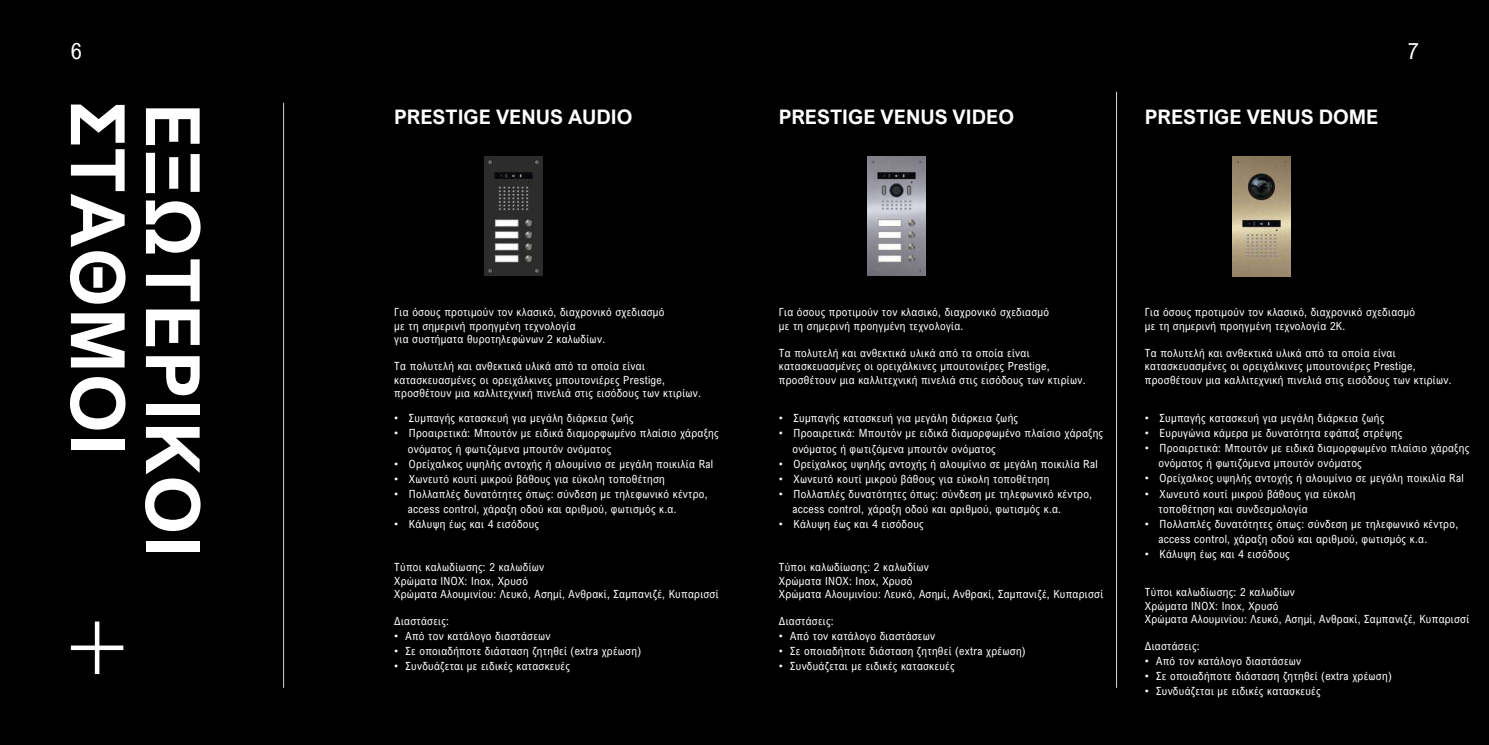
<style>
.page{position:relative;width:1489px;height:745px;background:#fff}
.page>*{position:absolute;margin:0;border:0;box-sizing:border-box;transform-origin:0 0}
.t1{font:700 75px "Arial Nova";letter-spacing:.01em;color:#fff}
.t2{font:22.5px "Arial Nova Cond";color:#fff}
.t3{font:700 20px "Arial Nova";color:#fff}
.t4{font:11.25px/13.5px "Arial Nova Cond";letter-spacing:.025em;color:#fff}
</style>
<div class="page">
<div style="left:0;top:0;width:1488px;height:744px;background:#000"></div>
<hr style="left:283px;top:103px;width:1px;height:584px;background:#ded6d0">
<img style="left:484px;top:156px;width:58px;height:119px">
<img style="left:867px;top:156px;width:58px;height:119px">
<img style="left:1232px;top:156px;width:58px;height:120px">
<hr style="left:1116px;top:92px;width:1px;height:595px;background:#ded6d0">
<hr style="left:95px;top:621px;width:4px;height:52px;background:#fff">
<svg style="left:71px;top:645px;width:52px;height:4px"></svg>
<h2 class="t2" style="left:71px;top:37px;width:13px">6</h2>
<h2 class="t2" style="left:1407px;top:37px;width:13px">7</h2>
<h1 class="t1" style="left:141px;top:103px;width:354px;rotate:90deg">ΣΤΑΘΜΟΙ</h1>
<h1 class="t1" style="left:216px;top:103px;width:455px;rotate:90deg">ΕΞΩΤΕΡΙΚΟΙ</h1>
<h3 class="t3" style="left:394px;top:105px;width:240px">PRESTIGE VENUS AUDIO</h3>
<h3 class="t3" style="left:778px;top:105px;width:237px">PRESTIGE VENUS VIDEO</h3>
<h3 class="t3" style="left:1144px;top:105px;width:235px">PRESTIGE VENUS DOME</h3>
<p class="t4" style="left:1144px;top:305px;width:272px">Για όσους προτιμούν τον κλασικό, διαχρονικό σχεδιασμό με τη σημερινή προηγμένη τεχνολογία 2K.</p>
<p class="t4" style="left:1144px;top:345px;width:308px">Τα πολυτελή και ανθεκτικά υλικά από τα οποία είναι κατασκευασμένες οι ορειχάλκινες μπουτονιέρες Prestige, προσθέτουν μια καλλιτεχνική πινελιά στις εισόδους των κτιρίων.</p>
<p class="t4" style="left:1144px;top:411px;width:241px">• Συμπαγής κατασκευή για μεγάλη διάρκεια ζωής</p>
<p class="t4" style="left:1144px;top:426px;width:259px">• Ευρυγώνια κάμερα με δυνατότητα εφάπαξ στρέψης</p>
<p class="t4" style="left:1158px;top:440px;width:312px;line-height:15px;text-indent:-14px">• Προαιρετικά: Μπουτόν με ειδικά διαμορφωμένο πλαίσιο χάραξης ονόματος ή φωτιζόμενα μπουτόν ονόματος</p>
<p class="t4" style="left:1144px;top:471px;width:320px">• Ορείχαλκος υψηλής αντοχής ή αλουμίνιο σε μεγάλη ποικιλία Ral</p>
<p class="t4" style="left:1158px;top:485px;width:198px;line-height:15px;text-indent:-14px">• Χωνευτό κουτί μικρού βάθους για εύκολη τοποθέτηση και συνδεσμολογία</p>
<p class="t4" style="left:1158px;top:515px;width:301px;line-height:15px;text-indent:-14px">• Πολλαπλές δυνατότητες όπως: σύνδεση με τηλεφωνικό κέντρο, access control, χάραξη οδού και αριθμού, φωτισμός κ.α.</p>
<p class="t4" style="left:1144px;top:546px;width:146px">• Κάλυψη έως και 4 εισόδους</p>
<p class="t4" style="left:1144px;top:585px;width:326px">Τύποι καλωδίωσης: 2 καλωδίων<br>Χρώματα INOX: Inox, Χρυσό<br>Χρώματα Αλουμινίου: Λευκό, Ασημί, Ανθρακί, Σαμπανιζέ, Κυπαρισσί</p>
<p class="t4" style="left:1144px;top:639px;width:56px">Διαστάσεις:</p>
<p class="t4" style="left:1144px;top:654px;width:158px">• Από τον κατάλογο διαστάσεων</p>
<p class="t4" style="left:1144px;top:669px;width:248px">• Σε οποιαδήποτε διάσταση ζητηθεί (extra χρέωση)</p>
<p class="t4" style="left:1144px;top:684px;width:177px">• Συνδυάζεται με ειδικές κατασκευές</p>
<p class="t4" style="left:394px;top:305px;width:272px">Για όσους προτιμούν τον κλασικό, διαχρονικό σχεδιασμό με τη σημερινή προηγμένη τεχνολογία<br>για συστήματα θυροτηλεφώνων 2 καλωδίων.</p>
<p class="t4" style="left:394px;top:359px;width:308px">Τα πολυτελή και ανθεκτικά υλικά από τα οποία είναι κατασκευασμένες οι ορειχάλκινες μπουτονιέρες Prestige, προσθέτουν μια καλλιτεχνική πινελιά στις εισόδους των κτιρίων.</p>
<p class="t4" style="left:394px;top:411px;width:241px">• Συμπαγής κατασκευή για μεγάλη διάρκεια ζωής</p>
<p class="t4" style="left:408px;top:425px;width:312px;line-height:15px;text-indent:-14px">• Προαιρετικά: Μπουτόν με ειδικά διαμορφωμένο πλαίσιο χάραξης ονόματος ή φωτιζόμενα μπουτόν ονόματος</p>
<p class="t4" style="left:394px;top:456px;width:320px">• Ορείχαλκος υψηλής αντοχής ή αλουμίνιο σε μεγάλη ποικιλία Ral</p>
<p class="t4" style="left:394px;top:471px;width:272px">• Χωνευτό κουτί μικρού βάθους για εύκολη τοποθέτηση</p>
<p class="t4" style="left:408px;top:485px;width:301px;line-height:15px;text-indent:-14px">• Πολλαπλές δυνατότητες όπως: σύνδεση με τηλεφωνικό κέντρο, access control, χάραξη οδού και αριθμού, φωτισμός κ.α.</p>
<p class="t4" style="left:394px;top:516px;width:146px">• Κάλυψη έως και 4 εισόδους</p>
<p class="t4" style="left:394px;top:560px;width:326px">Τύποι καλωδίωσης: 2 καλωδίων<br>Χρώματα INOX: Inox, Χρυσό<br>Χρώματα Αλουμινίου: Λευκό, Ασημί, Ανθρακί, Σαμπανιζέ, Κυπαρισσί</p>
<p class="t4" style="left:394px;top:614px;width:56px">Διαστάσεις:</p>
<p class="t4" style="left:394px;top:629px;width:158px">• Από τον κατάλογο διαστάσεων</p>
<p class="t4" style="left:394px;top:644px;width:248px">• Σε οποιαδήποτε διάσταση ζητηθεί (extra χρέωση)</p>
<p class="t4" style="left:394px;top:659px;width:177px">• Συνδυάζεται με ειδικές κατασκευές</p>
<p class="t4" style="left:778px;top:305px;width:272px">Για όσους προτιμούν τον κλασικό, διαχρονικό σχεδιασμό με τη σημερινή προηγμένη τεχνολογία.</p>
<p class="t4" style="left:778px;top:345px;width:308px">Τα πολυτελή και ανθεκτικά υλικά από τα οποία είναι κατασκευασμένες οι ορειχάλκινες μπουτονιέρες Prestige, προσθέτουν μια καλλιτεχνική πινελιά στις εισόδους των κτιρίων.</p>
<p class="t4" style="left:778px;top:411px;width:241px">• Συμπαγής κατασκευή για μεγάλη διάρκεια ζωής</p>
<p class="t4" style="left:792px;top:425px;width:312px;line-height:15px;text-indent:-14px">• Προαιρετικά: Μπουτόν με ειδικά διαμορφωμένο πλαίσιο χάραξης ονόματος ή φωτιζόμενα μπουτόν ονόματος</p>
<p class="t4" style="left:778px;top:456px;width:320px">• Ορείχαλκος υψηλής αντοχής ή αλουμίνιο σε μεγάλη ποικιλία Ral</p>
<p class="t4" style="left:778px;top:471px;width:272px">• Χωνευτό κουτί μικρού βάθους για εύκολη τοποθέτηση</p>
<p class="t4" style="left:792px;top:485px;width:301px;line-height:15px;text-indent:-14px">• Πολλαπλές δυνατότητες όπως: σύνδεση με τηλεφωνικό κέντρο, access control, χάραξη οδού και αριθμού, φωτισμός κ.α.</p>
<p class="t4" style="left:778px;top:516px;width:146px">• Κάλυψη έως και 4 εισόδους</p>
<p class="t4" style="left:778px;top:560px;width:326px">Τύποι καλωδίωσης: 2 καλωδίων<br>Χρώματα INOX: Inox, Χρυσό<br>Χρώματα Αλουμινίου: Λευκό, Ασημί, Ανθρακί, Σαμπανιζέ, Κυπαρισσί</p>
<p class="t4" style="left:778px;top:614px;width:56px">Διαστάσεις:</p>
<p class="t4" style="left:778px;top:629px;width:158px">• Από τον κατάλογο διαστάσεων</p>
<p class="t4" style="left:778px;top:644px;width:248px">• Σε οποιαδήποτε διάσταση ζητηθεί (extra χρέωση)</p>
<p class="t4" style="left:778px;top:659px;width:177px">• Συνδυάζεται με ειδικές κατασκευές</p>
</div>
